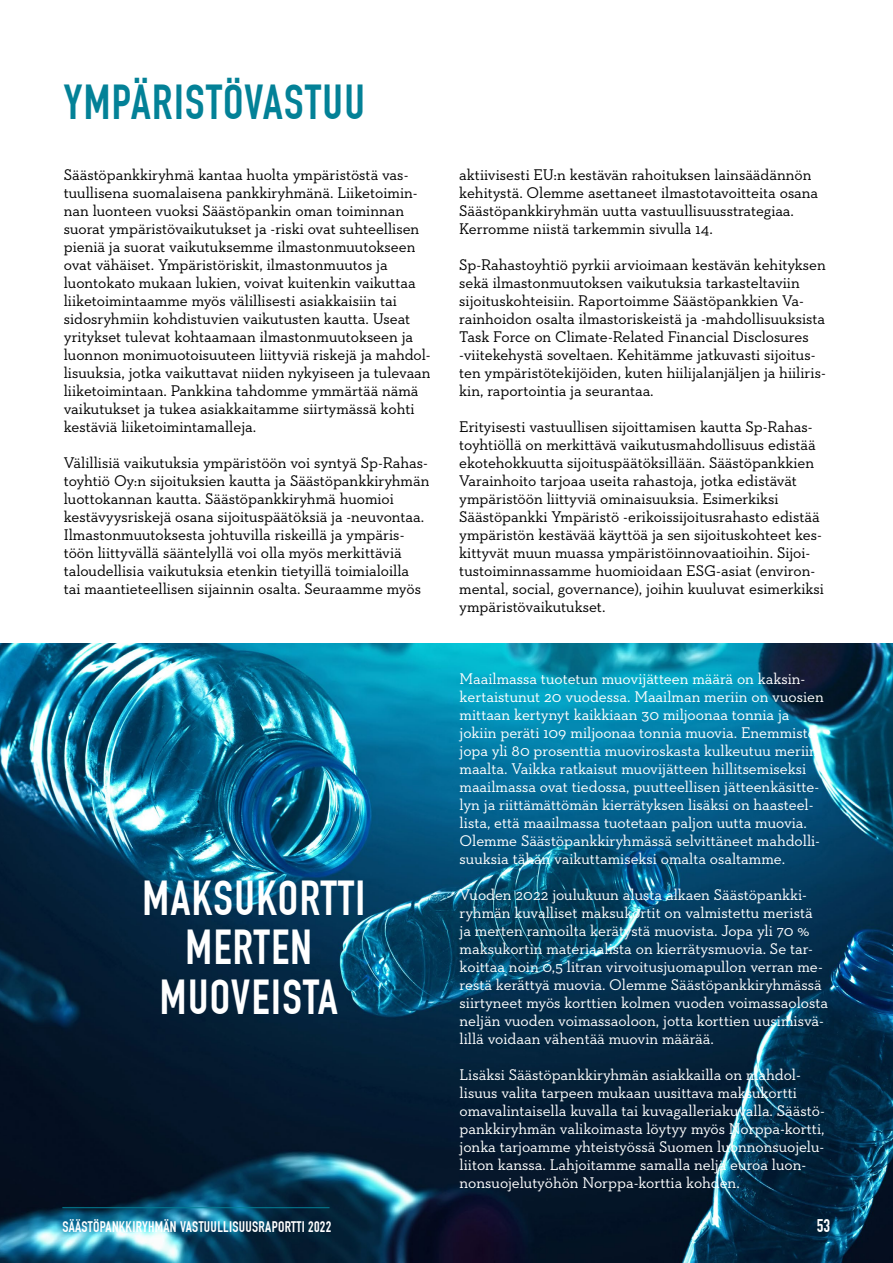
<style>
.page{position:relative;width:893px;height:1263px;background:#fff}
.page>*{position:absolute;margin:0;border:0;box-sizing:border-box;transform-origin:0 0}
.Artikkeli_otsikko{font:700 48px "DIN Condensed";letter-spacing:.03em;color:#fff}
.Artikkeli_otsikko-2{font:700 48px "DIN Condensed";letter-spacing:.03em;color:#038197}
.t1{font:700 18px "DIN Condensed";color:#fff}
.Body{font:15.75px/18px "Neutraface Slab Text";color:#000}
.Body-2{font:15.75px/18px "Neutraface Slab Text";color:#fff}
.t2{font:700 15px "DIN Condensed";letter-spacing:.02em;color:#fff}
</style>
<div class="page">
<img style="left:0;top:644px;width:893px;height:619px">
<hr style="left:62px;top:1207px;width:268px;height:1px;background:#038197">
<p class="Artikkeli_otsikko-2" style="left:64px;top:74px;width:303px">YMPÄRISTÖVASTUU</p>
<p class="Body" style="left:64px;top:165px;width:368px">Säästöpankkiryhmä kantaa huolta ympäristöstä vas&shy;tuullisena suomalaisena pankkiryhmänä. Liiketoimin&shy;nan luonteen vuoksi Säästöpankin oman toiminnan suorat ympäristövaikutukset ja -riski ovat suhteellisen pieniä ja suorat vaikutuksemme ilmastonmuutokseen ovat vähäiset. Ympäristöriskit, ilmastonmuutos ja luontokato mukaan lukien, voivat kuitenkin vaikuttaa liiketoimintaamme myös välillisesti asiakkaisiin tai sidosryhmiin kohdistuvien vaikutusten kautta. Useat yritykset tulevat kohtaamaan ilmastonmuutokseen ja luonnon monimuotoisuuteen liittyviä riskejä ja mahdol&shy;lisuuksia, jotka vaikuttavat niiden nykyiseen ja tulevaan liiketoimintaan. Pankkina tahdomme ymmärtää nämä vaikutukset ja tukea asiakkaitamme siirtymässä kohti kestäviä liiketoimintamalleja.</p>
<p class="Body" style="left:64px;top:453px;width:367px">Välillisiä vaikutuksia ympäristöön voi syntyä Sp-Rahas&shy;toyhtiö Oy:n sijoituksien kautta ja Säästöpankkiryhmän luottokannan kautta. Säästöpankkiryhmä huomioi kestävyysriskejä osana sijoituspäätöksiä ja -neuvontaa.<br>Ilmastonmuutoksesta johtuvilla riskeillä ja ympäris&shy;töön liittyvällä sääntelyllä voi olla myös merkittäviä taloudellisia vaikutuksia etenkin tietyillä toimialoilla tai maantieteellisen sijainnin osalta. Seuraamme myös</p>
<p class="Artikkeli_otsikko" style="left:143px;top:870px;width:224px">MAKSUKORTTI</p>
<p class="Artikkeli_otsikko" style="left:186px;top:919px;width:128px">MERTEN</p>
<p class="Artikkeli_otsikko" style="left:160px;top:969px;width:179px">MUOVEISTA</p>
<p class="Body" style="left:459px;top:165px;width:360px">aktiivisesti EU:n kestävän rahoituksen lainsäädännön kehitystä. Olemme asettaneet ilmastotavoitteita osana Säästöpankkiryhmän uutta vastuullisuusstrategiaa.<br>Kerromme niistä tarkemmin sivulla 14.</p>
<p class="Body" style="left:459px;top:255px;width:368px">Sp-Rahastoyhtiö pyrkii arvioimaan kestävän kehityksen sekä ilmastonmuutoksen vaikutuksia tarkasteltaviin sijoituskohteisiin. Raportoimme Säästöpankkien Va&shy;rainhoidon osalta ilmastoriskeistä ja -mahdollisuuksista Task Force on Climate-Related Financial Disclosures -viitekehystä soveltaen. Kehitämme jatkuvasti sijoitus&shy;ten ympäristötekijöiden, kuten hiilijalanjäljen ja hiiliris&shy;kin, raportointia ja seurantaa.</p>
<p class="Body" style="left:459px;top:418px;width:366px">Erityisesti vastuullisen sijoittamisen kautta Sp-Rahas&shy;toyhtiöllä on merkittävä vaikutusmahdollisuus edistää ekotehokkuutta sijoituspäätöksillään. Säästöpankkien Varainhoito tarjoaa useita rahastoja, jotka edistävät ympäristöön liittyviä ominaisuuksia. Esimerkiksi Säästöpankki Ympäristö -erikoissijoitusrahasto edistää ympäristön kestävää käyttöä ja sen sijoituskohteet kes&shy;kittyvät muun muassa ympäristöinnovaatioihin. Sijoi&shy;tustoiminnassamme huomioidaan ESG-asiat (environ&shy;mental, social, governance), joihin kuuluvat esimerkiksi ympäristövaikutukset.</p>
<p class="Body-2" style="left:460px;top:669px;width:366px">Maailmassa tuotetun muovijätteen määrä on kaksin&shy;kertaistunut 20 vuodessa. Maailman meriin on vuosien mittaan kertynyt kaikkiaan 30 miljoonaa tonnia ja jokiin peräti 109 miljoonaa tonnia muovia. Enemmistö, jopa yli 80 prosenttia muoviroskasta kulkeutuu meriin maalta. Vaikka ratkaisut muovijätteen hillitsemiseksi maailmassa ovat tiedossa, puutteellisen jätteenkäsitte&shy;lyn ja riittämättömän kierrätyksen lisäksi on haasteel&shy;lista, että maailmassa tuotetaan paljon uutta muovia.<br>Olemme Säästöpankkiryhmässä selvittäneet mahdolli&shy;suuksia tähän vaikuttamiseksi omalta osaltamme.</p>
<p class="Body-2" style="left:460px;top:885px;width:370px">Vuoden 2022 joulukuun alusta alkaen Säästöpankki&shy;ryhmän kuvalliset maksukortit on valmistettu meristä ja merten rannoilta kerätystä muovista. Jopa yli 70 % maksukortin materiaalista on kierrätysmuovia. Se tar&shy;koittaa noin 0,5 litran virvoitusjuomapullon verran me&shy;restä kerättyä muovia. Olemme Säästöpankkiryhmässä siirtyneet myös korttien kolmen vuoden voimassaolosta neljän vuoden voimassaoloon, jotta korttien uusimisvä&shy;lillä voidaan vähentää muovin määrää.</p>
<p class="Body-2" style="left:460px;top:1065px;width:367px">Lisäksi Säästöpankkiryhmän asiakkailla on mahdol&shy;lisuus valita tarpeen mukaan uusittava maksukortti omavalintaisella kuvalla tai kuvagalleriakuvalla. Säästö&shy;pankkiryhmän valikoimasta löytyy myös Norppa-kortti, jonka tarjoamme yhteistyössä Suomen luonnonsuojelu&shy;liiton kanssa. Lahjoitamme samalla neljä euroa luon&shy;nonsuojelutyöhön Norppa-korttia kohden.</p>
<p class="t2" style="left:62px;top:1218px;width:271px">SÄÄSTÖPANKKIRYHMÄN VASTUULLISUUSRAPORTTI 2022</p>
<p class="t1" style="left:817px;top:1215px;width:15px">53</p>
</div>
